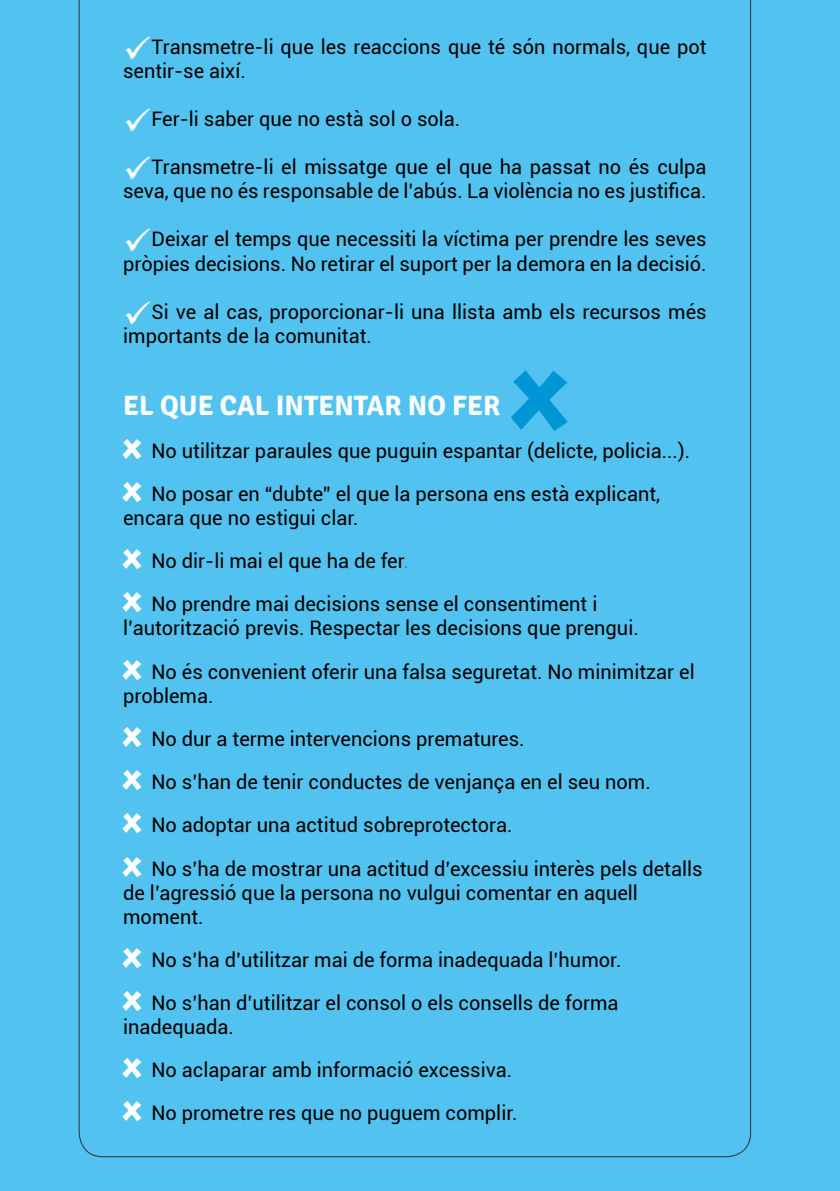
<style>
.page{position:relative;width:840px;height:1191px;background:#fff}
.page>*{position:absolute;margin:0;border:0;box-sizing:border-box;transform-origin:0 0}
.t1{font:108px "Brady Bunch Remastered";color:#0096d6}
.t2{font:700 28px "Signika";color:#fff}
.t3{font:20px/43.2px "Roboto";color:#000}
.s1{color:#fff}
.s2{font-family:"Brady Bunch Remastered";font-size:36px;color:#fff}
.s3{color:#009bcf}
</style>
<div class="page">
<div style="left:0;top:0;width:839px;height:1191px;background:#52c3f1"></div>
<p class="t3" style="left:123px;top:35px;width:584px;line-height:24px"><span class="s1">✓</span>Transmetre-li que les reaccions que té són normals, que pot sentir-se així.</p>
<p class="t3" style="left:123px;top:97px;width:338px"><span class="s1">✓</span>Fer-li saber que no està sol o sola.</p>
<p class="t3" style="left:123px;top:155px;width:584px;line-height:24px"><span class="s1">✓</span>Transmetre-li el missatge que el que ha passat no és culpa seva, que no és responsable de l’abús. La violència no es justifica.</p>
<p class="t3" style="left:123px;top:227px;width:584px;line-height:24px"><span class="s1">✓</span>Deixar el temps que necessiti la víctima per prendre les seves pròpies decisions. No retirar el suport per la demora en la decisió.</p>
<p class="t3" style="left:123px;top:299px;width:584px;line-height:24px"><span class="s1">✓</span>Si ve al cas, proporcionar-li una llista amb els recursos més importants de la comunitat.</p>
<h1 class="t1" style="left:512px;top:339px;width:58px">x</h1>
<h2 class="t2" style="left:123px;top:388px;width:378px">EL QUE CAL INTENTAR NO FER</h2>
<p class="t3" style="left:123px;top:428px;width:568px"><span class="s2">x</span> No utilitzar paraules que puguin espantar (delicte, policia...). <span class="s2">x</span> No posar en “dubte” el que la persona ens està explicant,</p>
<p class="t3" style="left:123px;top:495px;width:475px">encara que no estigui clar.<br><span class="s2">x</span> No dir-li mai el que ha de fer<span class="s3">.<br></span><span class="s2">x</span> No prendre mai decisions sense el consentiment i</p>
<p class="t3" style="left:123px;top:606px;width:572px">l’autorització previs. Respectar les decisions que prengui.<br><span class="s2">x</span> No és convenient oferir una falsa seguretat. No minimitzar el</p>
<p class="t3" style="left:123px;top:673px;width:580px">problema.<br><span class="s2">x</span> No dur a terme intervencions prematures.<br><span class="s2">x</span> No s’han de tenir conductes de venjança en el seu nom.<br><span class="s2">x</span> No adoptar una actitud sobreprotectora.<br><span class="s2">x</span> No s’ha de mostrar una actitud d’excessiu interès pels detalls</p>
<p class="t3" style="left:123px;top:879px;width:516px;line-height:24px">de l’agressió que la persona no vulgui comentar en aquell moment.</p>
<p class="t3" style="left:123px;top:937px;width:499px"><span class="s2">x</span> No s’ha d’utilitzar mai de forma inadequada l’humor. <span class="s2">x</span> No s’han d’utilitzar el consol o els consells de forma</p>
<p class="t3" style="left:123px;top:1004px;width:396px">inadequada.<br><span class="s2">x</span> No aclaparar amb informació excessiva. <span class="s2">x</span> No prometre res que no puguem complir.</p>
</div>
